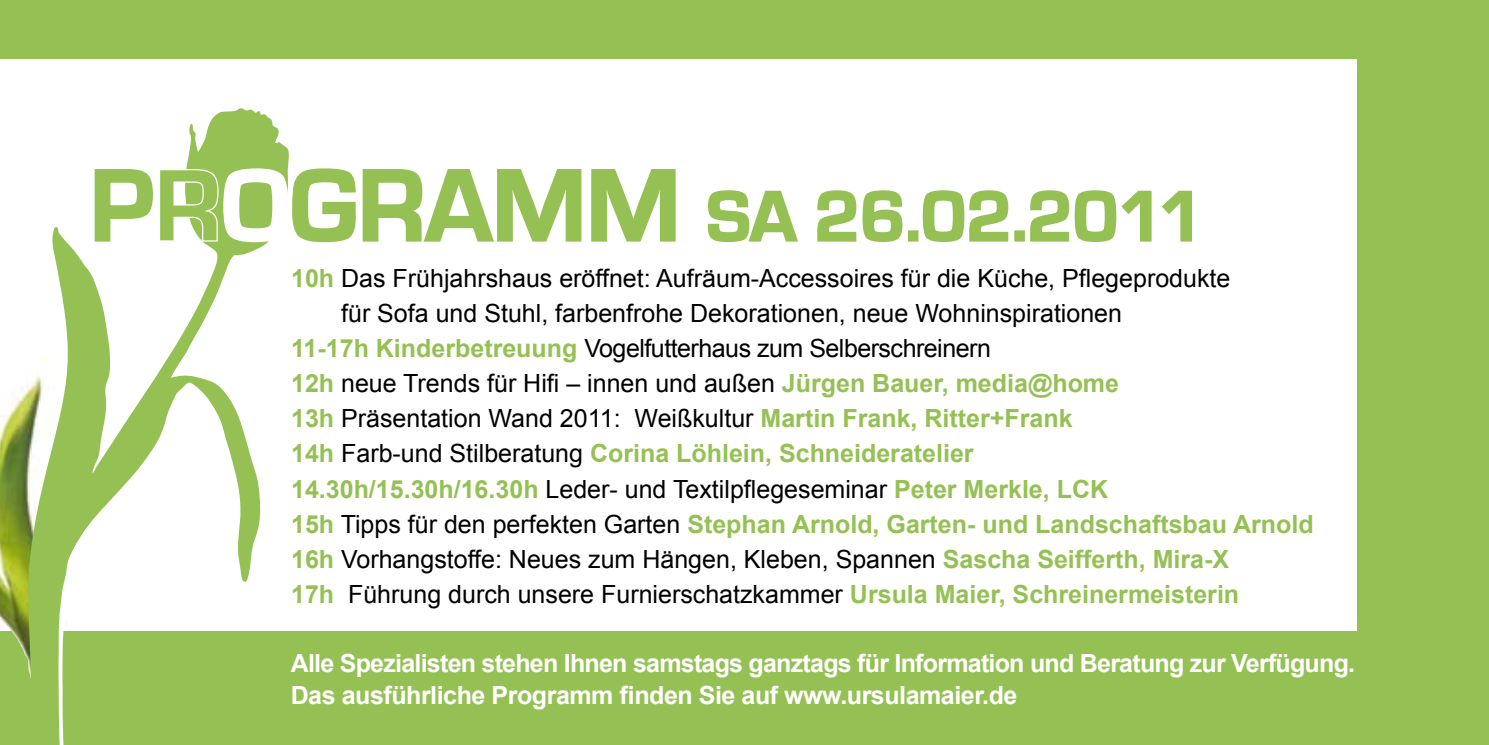
<style>
.page{position:relative;width:1489px;height:745px;background:#fff}
.page>*{position:absolute;margin:0;border:0;box-sizing:border-box;transform-origin:0 0}
.t1{font:700 72.5px "Eurostile";color:#95c154}
.t2{font:25px "Arial";color:#000}
.t3{font:700 25px "Arial";color:#95c154}
.t4{font:700 25px/32.5px "Arial";letter-spacing:-.03em;color:#fff}
.t5{font:25px "Arial";letter-spacing:-.02em;color:#000}
.s1{font-size:105px}
.s2{font-size:105px;color:#fff}
.s3{font-weight:700;color:#95c154}
.s4{font-weight:400;color:#000}
</style>
<div class="page">
<div style="left:0;top:0;width:1488px;height:744px;background:#95c154"></div>
<div style="left:0;top:59px;width:1356px;height:571px;background:#fff"></div>
<img style="left:0;top:387px;width:28px;height:273px">
<svg style="left:28px;top:108px;width:262px;height:636px"></svg>
<svg style="left:93px;top:167px;width:489px;height:76px"></svg>
<svg style="left:591px;top:169px;width:85px;height:73px"></svg>
<svg style="left:707px;top:190px;width:91px;height:52px"></svg>
<svg style="left:817px;top:190px;width:86px;height:52px"></svg>
<div style="left:907px;top:230px;width:11px;height:11px;border:2px solid #95c154"></div>
<svg style="left:922px;top:190px;width:87px;height:52px"></svg>
<div style="left:1014px;top:230px;width:10px;height:11px;border:2px solid #95c154"></div>
<svg style="left:1030px;top:190px;width:122px;height:52px"></svg>
<svg style="left:1162px;top:190px;width:30px;height:52px"></svg>
<h1 class="t1" style="left:90px;top:177px;width:1115px"><span class="s1">PR</span><span class="s2">O</span><span class="s1">GRAMM</span> SA 26.02.2011</h1>
<p class="t2" style="left:291px;top:264px;width:940px"><span class="s3">10h</span> Das Frühjahrshaus eröffnet: Aufräum-Accessoires für die Küche, Pflegeprodukte</p>
<p class="t2" style="left:341px;top:299px;width:782px">für Sofa und Stuhl, farbenfrohe Dekorationen, neue Wohninspirationen</p>
<p class="t5" style="left:291px;top:334px;width:701px"><span class="s3">11-17h Kinderbetreuung</span> Vogelfutterhaus zum Selberschreinern</p>
<p class="t2" style="left:291px;top:369px;width:829px"><span class="s3">12h</span> neue Trends für Hifi – innen und außen <span class="s3">Jürgen Bauer, media@home</span></p>
<p class="t2" style="left:291px;top:404px;width:783px"><span class="s3">13h</span> Präsentation Wand 2011: Weißkultur <span class="s3">Martin Frank, Ritter+Frank</span></p>
<p class="t3" style="left:291px;top:439px;width:684px">14h <span class="s4">Farb-und Stilberatung</span> Corina Löhlein, Schneideratelier</p>
<p class="t3" style="left:291px;top:474px;width:818px">14.30h/15.30h/16.30h <span class="s4">Leder- und Textilpflegeseminar</span> Peter Merkle, LCK</p>
<p class="t3" style="left:291px;top:509px;width:1023px">15h <span class="s4">Tipps für den perfekten Garten</span> Stephan Arnold, Garten- und Landschaftsbau Arnold</p>
<p class="t2" style="left:291px;top:544px;width:939px"><span class="s3">16h</span> Vorhangstoffe: Neues zum Hängen, Kleben, Spannen <span class="s3">Sascha Seifferth, Mira-X</span></p>
<p class="t2" style="left:291px;top:579px;width:949px"><span class="s3">17h</span> Führung durch unsere Furnierschatzkammer <span class="s3">Ursula Maier, Schreinermeisterin</span></p>
<p class="t4" style="left:291px;top:646px;width:1065px">Alle Spezialisten stehen Ihnen samstags ganztags für Information und Beratung zur Verfügung.<br>Das ausführliche Programm finden Sie auf www.ursulamaier.de</p>
</div>
